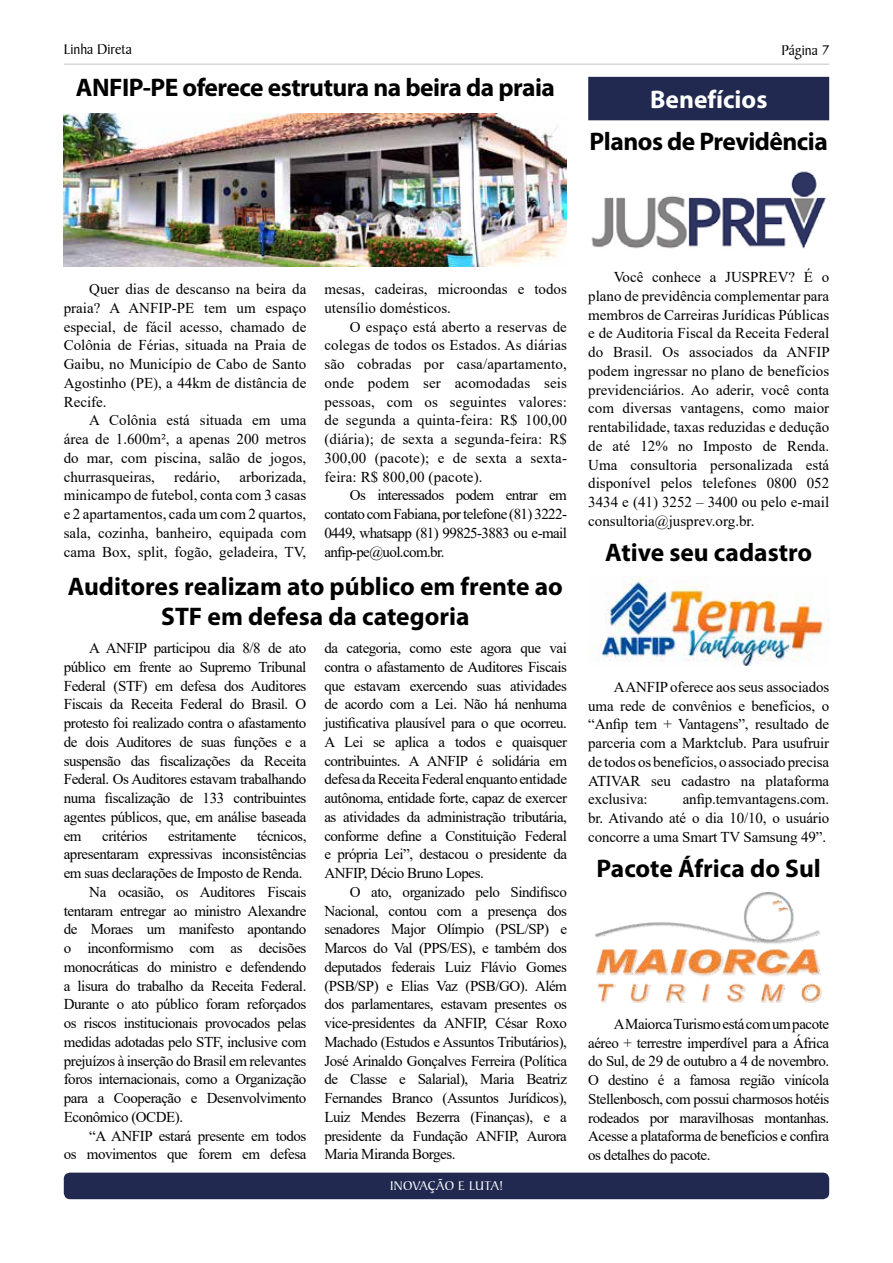
<style>
.page{position:relative;width:893px;height:1263px;background:#fff}
.page>*{position:absolute;margin:0;border:0;box-sizing:border-box;transform-origin:0 0}
.t1{font:700 25.5px/30.6px "Myriad Pro";letter-spacing:-.005em;color:#000;text-align:center}
.t2{font:700 25.5px "Myriad Pro";color:#fff}
.t3{font:15px/18.8px "Times New Roman";letter-spacing:-.03em;color:#000;text-align:justify}
.t4{font:15px/18.8px "Times New Roman";color:#000}
.t5{font:15px "Baker Signet BT";color:#000}
.t6{font:13.5px "Baker Signet BT";letter-spacing:.025em;color:#fff}
</style>
<div class="page">
<div style="left:64px;top:1172px;width:765px;height:27px;background:#212951;border-radius:6px"></div>
<hr style="left:64px;top:64px;width:765px;height:1px;background:#c6c6c6">
<img style="left:64px;top:113px;width:503px;height:153px">
<div style="left:588px;top:77px;width:241px;height:43px;background:#212951"></div>
<img style="left:596px;top:893px;width:226px;height:109px">
<img style="left:591px;top:171px;width:235px;height:78px">
<img style="left:588px;top:577px;width:241px;height:88px">
<p class="t5" style="left:64px;top:40px;width:70px">Linha Direta</p>
<p class="t5" style="left:781px;top:41px;width:50px">Página 7</p>
<h1 class="t1" style="left:76px;top:71px;width:481px">ANFIP-PE oferece estrutura na beira da praia</h1>
<h1 class="t2" style="left:650px;top:83px;width:119px">Benefícios</h1>
<h1 class="t1" style="left:590px;top:125px;width:240px">Planos de Previdência</h1>
<p class="t3" style="left:64px;top:279px;width:244px;text-indent:26px">Quer dias de descanso na beira da praia? A ANFIP-PE tem um espaço especial, de fácil acesso, chamado de Colônia de Férias, situada na Praia de Gaibu, no Município de Cabo de Santo Agostinho (PE), a 44km de distância de Recife.</p>
<p class="t3" style="left:64px;top:410px;width:244px;text-indent:26px">A Colônia está situada em uma área de 1.600m², a apenas 200 metros do mar, com piscina, salão de jogos, churrasqueiras,</p>
<p class="t4" style="left:324px;top:279px;width:244px">mesas, cadeiras, microondas e todos utensílio domésticos.</p>
<p class="t3" style="left:324px;top:317px;width:244px;text-indent:26px">O espaço está aberto a reservas de colegas de todos os Estados. As diárias são cobradas por casa/apartamento, onde podem ser acomodadas seis pessoas, com os seguintes valores: de segunda a quinta-feira: R$ 100,00 (diária); de sexta a segunda-feira: R$ 300,00 (pacote); e de sexta a sexta&shy;feira: R$ 800,00 (pacote).</p>
<p class="t3" style="left:324px;top:485px;width:244px;text-indent:26px">Os interessados podem entrar em contato com Fabiana, por telefone (81) 3222- 0449, whatsapp (81) 99825-3883 ou e-mail anfip-pe@uol.com.br.</p>
<h1 class="t1" style="left:68px;top:570px;width:497px">Auditores realizam ato público em frente ao<br>STF em defesa da categoria</h1>
<p class="t3" style="left:64px;top:638px;width:244px;text-indent:26px">A ANFIP participou dia 8/8 de ato público em frente ao Supremo Tribunal Federal (STF) em defesa dos Auditores Fiscais da Receita Federal do Brasil. O protesto foi realizado contra o afastamento de dois Auditores de suas funções e a suspensão das fiscalizações da Receita Federal. Os Auditores estavam trabalhando numa fiscalização de 133 contribuintes agentes públicos, que, em análise baseada em</p>
<p class="t3" style="left:64px;top:467px;width:244px;text-indent:176px">arborizada, minicampo de futebol, conta com 3 casas e 2 apartamentos, cada um com 2 quartos, sala, cozinha, banheiro, equipada com cama Box, split, fogão, geladeira, TV,</p>
<p class="t4" style="left:174px;top:467px;width:48px">redário,</p>
<p class="t3" style="left:324px;top:638px;width:244px">da categoria, como este agora que vai contra o afastamento de Auditores Fiscais que estavam exercendo suas atividades de acordo com a Lei. Não há nenhuma justificativa plausível para o que ocorreu.<br>A Lei se aplica a todos e quaisquer contribuintes. A ANFIP é solidária em defesa da Receita Federal enquanto entidade autônoma, entidade forte, capaz de exercer as atividades da administração tributária, conforme define a Constituição Federal e própria Lei”, destacou o presidente da ANFIP, Décio Bruno Lopes.</p>
<p class="t3" style="left:324px;top:882px;width:244px;text-indent:26px">O ato, organizado pelo Sindifisco Nacional, contou com a presença dos senadores Major Olímpio (PSL/SP) e Marcos do Val (PPS/ES), e também dos deputados federais Luiz Flávio Gomes (PSB/SP) e Elias Vaz (PSB/GO). Além dos parlamentares, estavam presentes os vice-presidentes da ANFIP, César Roxo Machado (Estudos e Assuntos Tributários), José Arinaldo Gonçalves Ferreira (Política de Classe e Salarial), Maria Beatriz Fernandes Branco (Assuntos Jurídicos), Luiz Mendes Bezerra (Finanças), e a presidente da Fundação ANFIP, Aurora Maria Miranda Borges.</p>
<p class="t3" style="left:102px;top:826px;width:47px">critérios</p>
<p class="t3" style="left:168px;top:826px;width:70px">estritamente</p>
<p class="t3" style="left:257px;top:826px;width:51px">técnicos,</p>
<p class="t3" style="left:64px;top:844px;width:244px">apresentaram expressivas inconsistências</p>
<p class="t3" style="left:64px;top:863px;width:240px">em suas declarações de Imposto de Renda.</p>
<p class="t3" style="left:89px;top:882px;width:219px">Na ocasião, os Auditores Fiscais</p>
<p class="t3" style="left:64px;top:901px;width:244px">tentaram entregar ao ministro Alexandre</p>
<p class="t3" style="left:64px;top:919px;width:244px">de Moraes um manifesto apontando</p>
<p class="t3" style="left:64px;top:938px;width:244px">o inconformismo com as decisões</p>
<p class="t3" style="left:64px;top:957px;width:244px">monocráticas do ministro e defendendo</p>
<p class="t3" style="left:64px;top:976px;width:244px">a lisura do trabalho da Receita Federal.</p>
<p class="t3" style="left:64px;top:994px;width:244px">Durante o ato público foram reforçados</p>
<p class="t3" style="left:64px;top:1013px;width:244px">os riscos institucionais provocados pelas</p>
<p class="t3" style="left:64px;top:1032px;width:244px">medidas adotadas pelo STF, inclusive com</p>
<p class="t3" style="left:64px;top:1051px;width:244px">prejuízos à inserção do Brasil em relevantes</p>
<p class="t3" style="left:64px;top:1069px;width:244px">foros internacionais, como a Organização</p>
<p class="t3" style="left:64px;top:1088px;width:244px">para a Cooperação e Desenvolvimento</p>
<p class="t3" style="left:64px;top:1107px;width:121px">Econômico (OCDE).</p>
<p class="t3" style="left:89px;top:1126px;width:219px">“A ANFIP estará presente em todos</p>
<p class="t3" style="left:64px;top:1144px;width:244px">os movimentos que forem em defesa</p>
<p class="t6" style="left:390px;top:1178px;width:114px">INOVAÇÃO E LUTA!</p>
<p class="t3" style="left:588px;top:267px;width:243px;text-indent:26px">Você conhece a JUSPREV? É o plano de previdência complementar para membros de Carreiras Jurídicas Públicas e de Auditoria Fiscal da Receita Federal do Brasil. Os associados da ANFIP podem ingressar no plano de benefícios previdenciários. Ao aderir, você conta com diversas vantagens, como maior rentabilidade, taxas reduzidas e dedução de até 12% no Imposto de Renda.<br>Uma consultoria personalizada está disponível pelos telefones 0800 052<br>3434 e (41) 3252 – 3400 ou pelo e-mail consultoria@jusprev.org.br.</p>
<h1 class="t1" style="left:605px;top:536px;width:209px">Ative seu cadastro</h1>
<p class="t3" style="left:588px;top:677px;width:242px;text-indent:26px">A ANFIP oferece aos seus associados uma rede de convênios e benefícios, o “Anfip tem + Vantagens”, resultado de parceria com a Marktclub. Para usufruir de todos os benefícios, o associado precisa ATIVAR seu cadastro na plataforma exclusiva:</p>
<p class="t3" style="left:588px;top:789px;width:242px;text-indent:95px">anfip.temvantagens.com. br. Ativando até o dia 10/10, o usuário concorre a uma Smart TV Samsung 49”.</p>
<h1 class="t1" style="left:597px;top:852px;width:226px">Pacote África do Sul</h1>
<p class="t3" style="left:588px;top:1014px;width:242px;text-indent:26px">A Maiorca Turismo está com um pacote aéreo + terrestre imperdível para a África do Sul, de 29 de outubro a 4 de novembro.<br>O destino é a famosa região vinícola Stellenbosch, com possui charmosos hotéis rodeados por maravilhosas montanhas.<br>Acesse a plataforma de benefícios e confira os detalhes do pacote.</p>
</div>
